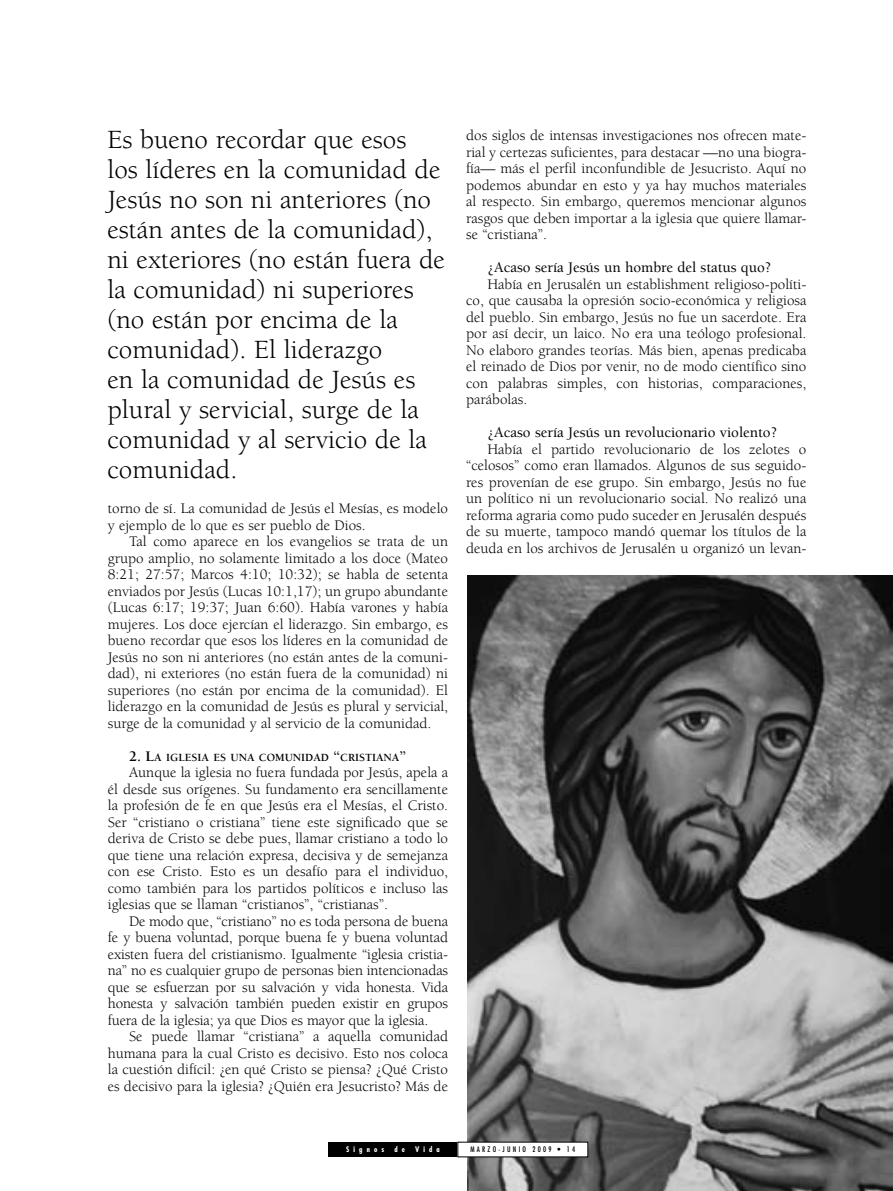
<style>
.page{position:relative;width:893px;height:1191px;background:#fff}
.page>*{position:absolute;margin:0;border:0;box-sizing:border-box;transform-origin:0 0}
.t1{font:27px/30px "Berkeley";color:#000}
.t2{font:15px/16.5px "Berkeley";color:#000;text-align:justify}
.t3{font:500 15px "Berkeley";color:#000}
.t4{font:700 11.25px "Berkeley";color:#000}
.t5{font:condensed 7.5px "Futura";letter-spacing:.3em;color:#000}
.t6{font:700 condensed 7.5px "Futura";letter-spacing:.55em;color:#fff}
.s1{font-size:15px}
</style>
<div class="page">
<img style="left:468px;top:575px;width:425px;height:616px">
<div style="left:328px;top:1142px;width:130px;height:15px;background:#000"></div>
<div style="left:458px;top:1142px;width:130px;height:14px;background:#fff"></div>
<p class="t1" style="left:107px;top:125px;width:339px">Es bueno recordar que esos<br>los líderes en la comunidad de<br>Jesús no son ni anteriores (no están antes de la comunidad), ni exteriores (no están fuera de la comunidad) ni superiores (no están por encima de la comunidad). El liderazgo<br>en la comunidad de Jesús es plural y servicial, surge de la comunidad y al servicio de la comunidad.</p>
<p class="t2" style="left:108px;top:500px;width:342px">torno de sí. La comunidad de Jesús el Mesías, es modelo y ejemplo de lo que es ser pueblo de Dios.</p>
<p class="t2" style="left:108px;top:533px;width:342px;text-indent:21px">Tal como aparece en los evangelios se trata de un grupo amplio, no solamente limitado a los doce (Mateo 8:21; 27:57; Marcos 4:10; 10:32); se habla de setenta enviados por Jesús (Lucas 10:1,17); un grupo abundante (Lucas 6:17; 19:37; Juan 6:60). Había varones y había mujeres. Los doce ejercían el liderazgo. Sin embargo, es bueno recordar que esos los líderes en la comunidad de Jesús no son ni anteriores (no están antes de la comuni&shy;dad), ni exteriores (no están fuera de la comunidad) ni superiores (no están por encima de la comunidad). El liderazgo en la comunidad de Jesús es plural y servicial, surge de la comunidad y al servicio de la comunidad.</p>
<p class="t4" style="left:129px;top:751px;width:279px"><span class="s1">2. L</span>A IGLESIA ES UNA COMUNIDAD <span class="s1">“</span>CRISTIANA<span class="s1">”</span></p>
<p class="t2" style="left:108px;top:764px;width:342px;text-indent:21px">Aunque la iglesia no fuera fundada por Jesús, apela a él desde sus orígenes. Su fundamento era sencillamente la profesión de fe en que Jesús era el Mesías, el Cristo.<br>Ser “cristiano o cristiana” tiene este significado que se deriva de Cristo se debe pues, llamar cristiano a todo lo que tiene una relación expresa, decisiva y de semejanza con ese Cristo. Esto es un desafío para el individuo, como también para los partidos políticos e incluso las iglesias que se llaman “cristianos”, “cristianas”.</p>
<p class="t2" style="left:108px;top:913px;width:342px;text-indent:21px">De modo que, “cristiano” no es toda persona de buena fe y buena voluntad, porque buena fe y buena voluntad existen fuera del cristianismo. Igualmente “iglesia cristia&shy;na” no es cualquier grupo de personas bien intencionadas que se esfuerzan por su salvación y vida honesta. Vida honesta y salvación también pueden existir en grupos fuera de la iglesia; ya que Dios es mayor que la iglesia.</p>
<p class="t2" style="left:108px;top:1028px;width:342px;text-indent:21px">Se puede llamar “cristiana” a aquella comunidad humana para la cual Cristo es decisivo. Esto nos coloca la cuestión difícil: ¿en qué Cristo se piensa? ¿Qué Cristo es decisivo para la iglesia? ¿Quién era Jesucristo? Más de</p>
<p class="t2" style="left:466px;top:128px;width:342px">dos siglos de intensas investigaciones nos ofrecen mate&shy;rial y certezas suficientes, para destacar —no una biogra&shy;fía— más el perfil inconfundible de Jesucristo. Aquí no podemos abundar en esto y ya hay muchos materiales al respecto. Sin embargo, queremos mencionar algunos rasgos que deben importar a la iglesia que quiere llamar&shy;se “cristiana”.</p>
<p class="t3" style="left:487px;top:260px;width:286px">¿Acaso sería Jesús un hombre del status quo?</p>
<p class="t2" style="left:466px;top:276px;width:342px;text-indent:21px">Había en Jerusalén un establishment religioso-políti&shy;co, que causaba la opresión socio-económica y religiosa del pueblo. Sin embargo, Jesús no fue un sacerdote. Era por así decir, un laico. No era una teólogo profesional.<br>No elaboro grandes teorías. Más bien, apenas predicaba el reinado de Dios por venir, no de modo científico sino con palabras simples, con historias, comparaciones, parábolas.</p>
<p class="t3" style="left:487px;top:425px;width:291px">¿Acaso sería Jesús un revolucionario violento?</p>
<p class="t2" style="left:466px;top:441px;width:342px;text-indent:21px">Había el partido revolucionario de los zelotes o “celosos” como eran llamados. Algunos de sus seguido&shy;res provenían de ese grupo. Sin embargo, Jesús no fue un político ni un revolucionario social. No realizó una reforma agraria como pudo suceder en Jerusalén después de su muerte, tampoco mandó quemar los títulos de la deuda en los archivos de Jerusalén u organizó un levan-</p>
<p class="t6" style="left:346px;top:1144px;width:40px">Signos</p>
<p class="t6" style="left:394px;top:1144px;width:12px">d e</p>
<p class="t6" style="left:415px;top:1144px;width:26px">Vida</p>
<p class="t5" style="left:470px;top:1144px;width:106px">MARZO-JUNIO 2009 • 14</p>
</div>
